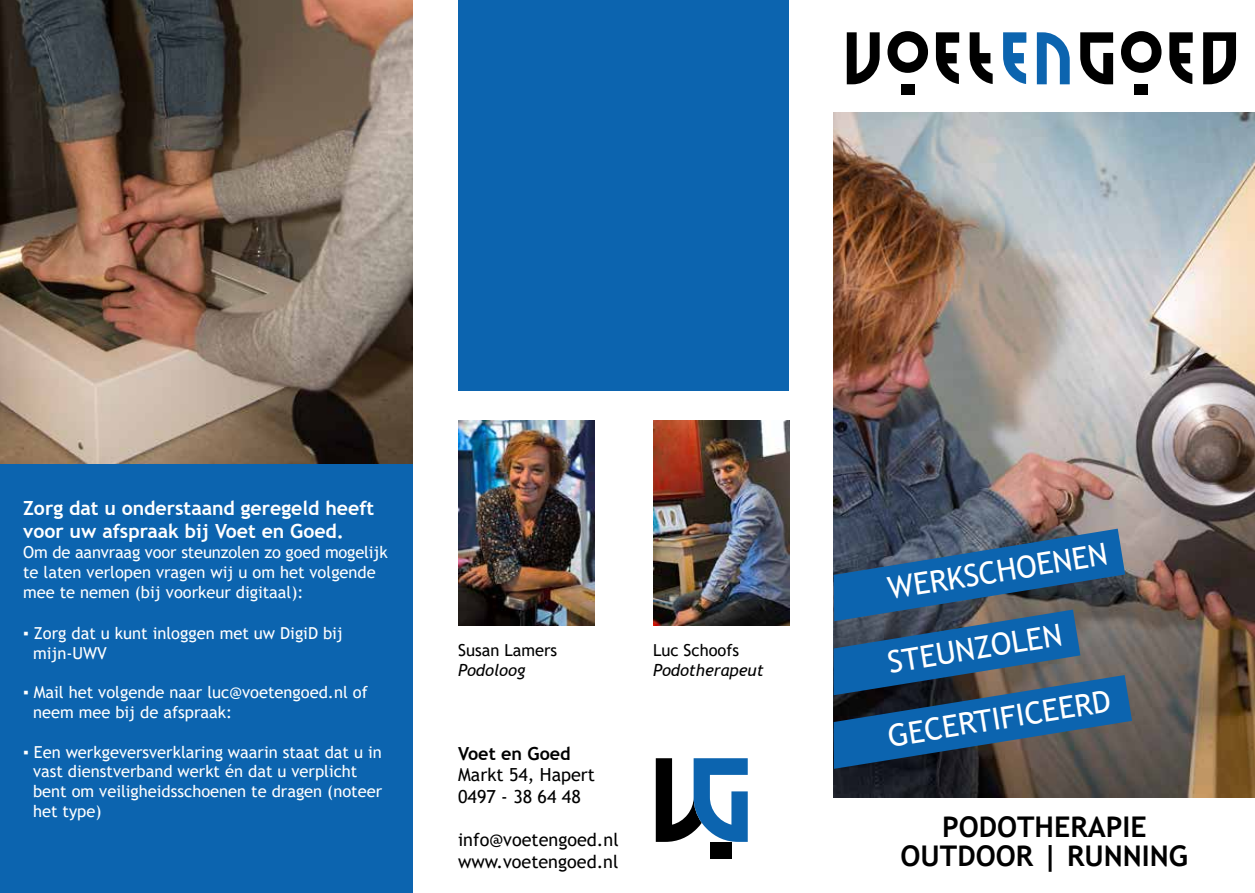
<style>
.page{position:relative;width:1255px;height:893px;background:#fff}
.page>*{position:absolute;margin:0;border:0;box-sizing:border-box;transform-origin:0 0}
.t1{font:30.45px "Trebuchet MS";color:#fff}
.t2{font:700 28.5px/28.5px "Trebuchet MS";color:#000;text-align:center}
.t3{font:700 19.5px/23.4px "Trebuchet MS";color:#fff}
.t4{font:18px/21.6px "Trebuchet MS";color:#000}
.t5{font:700 18px "Trebuchet MS";color:#000}
.t6{font:16.5px/19.8px "Trebuchet MS";color:#fff}
.t7{font:16.5px "Trebuchet MS";color:#000}
.t8{font:italic 16.5px "Trebuchet MS";color:#000}
.s1{font-family:"Calibri";font-weight:700}
</style>
<div class="page">
<svg style="left:1203px;top:32px;width:32px;height:52px"></svg>
<svg style="left:1121px;top:31px;width:40px;height:42px"></svg>
<svg style="left:1080px;top:32px;width:33px;height:52px"></svg>
<svg style="left:1169px;top:32px;width:23px;height:52px"></svg>
<div style="left:1134px;top:84px;width:13px;height:11px;background:#000"></div>
<svg style="left:887px;top:31px;width:41px;height:42px"></svg>
<svg style="left:935px;top:32px;width:24px;height:52px"></svg>
<div style="left:901px;top:84px;width:13px;height:11px;background:#000"></div>
<svg style="left:846px;top:32px;width:33px;height:52px"></svg>
<svg style="left:969px;top:32px;width:23px;height:52px"></svg>
<svg style="left:1003px;top:32px;width:23px;height:52px"></svg>
<svg style="left:1036px;top:32px;width:33px;height:52px"></svg>
<img style="left:833px;top:113px;width:421px;height:685px">
<img style="left:458px;top:421px;width:136px;height:204px">
<img style="left:653px;top:421px;width:136px;height:204px">
<div style="left:710px;top:842px;width:21px;height:16px;background:#000"></div>
<svg style="left:655px;top:758px;width:92px;height:84px"></svg>
<div style="left:458px;top:0;width:331px;height:390px;background:#0c64af"></div>
<svg style="left:833px;top:529px;width:298px;height:240px;background:#2a5982"></svg>
<div style="left:0;top:419px;width:412px;height:474px;background:#0c64af"></div>
<img style="left:0;top:0;width:412px;height:463px">
<p class="t3" style="left:23px;top:496px;width:353px">Zorg dat u onderstaand geregeld heeft voor uw afspraak bij Voet en Goed.</p>
<p class="t6" style="left:23px;top:542px;width:366px">Om de aanvraag voor steunzolen zo goed mogelijk te laten verlopen vragen wij u om het volgende mee te nemen (bij voorkeur digitaal):</p>
<p class="t6" style="left:33px;top:623px;width:311px;text-indent:-10px"><span class="s1">▪</span> Zorg dat u kunt inloggen met uw DigiD bij mijn-UWV</p>
<p class="t6" style="left:33px;top:682px;width:336px;text-indent:-10px"><span class="s1">▪</span> Mail het volgende naar luc@voetengoed.nl of neem mee bij de afspraak:</p>
<p class="t6" style="left:33px;top:742px;width:350px;text-indent:-10px"><span class="s1">▪</span> Een werkgeversverklaring waarin staat dat u in vast dienstverband werkt én dat u verplicht bent om veiligheidsschoenen te dragen (noteer het type)</p>
<p class="t7" style="left:458px;top:640px;width:101px">Susan Lamers</p>
<p class="t8" style="left:458px;top:660px;width:69px">Podoloog</p>
<p class="t5" style="left:458px;top:742px;width:114px">Voet en Goed</p>
<p class="t4" style="left:458px;top:764px;width:138px">Markt 54, Hapert<br>0497 - 38 64 48</p>
<p class="t4" style="left:458px;top:829px;width:162px">info@voetengoed.nl www.voetengoed.nl</p>
<p class="t7" style="left:653px;top:640px;width:88px">Luc Schoofs</p>
<p class="t8" style="left:653px;top:660px;width:112px">Podotherapeut</p>
<h1 class="t1" style="left:885px;top:569px;width:223px;rotate:-9deg">WERKSCHOENEN</h1>
<h1 class="t1" style="left:885px;top:643px;width:177px;rotate:-9deg">STEUNZOLEN</h1>
<h1 class="t1" style="left:885px;top:717px;width:227px;rotate:-9deg">GECERTIFICEERD</h1>
<h2 class="t2" style="left:900px;top:813px;width:289px">PODOTHERAPIE<br>OUTDOOR | RUNNING</h2>
</div>
